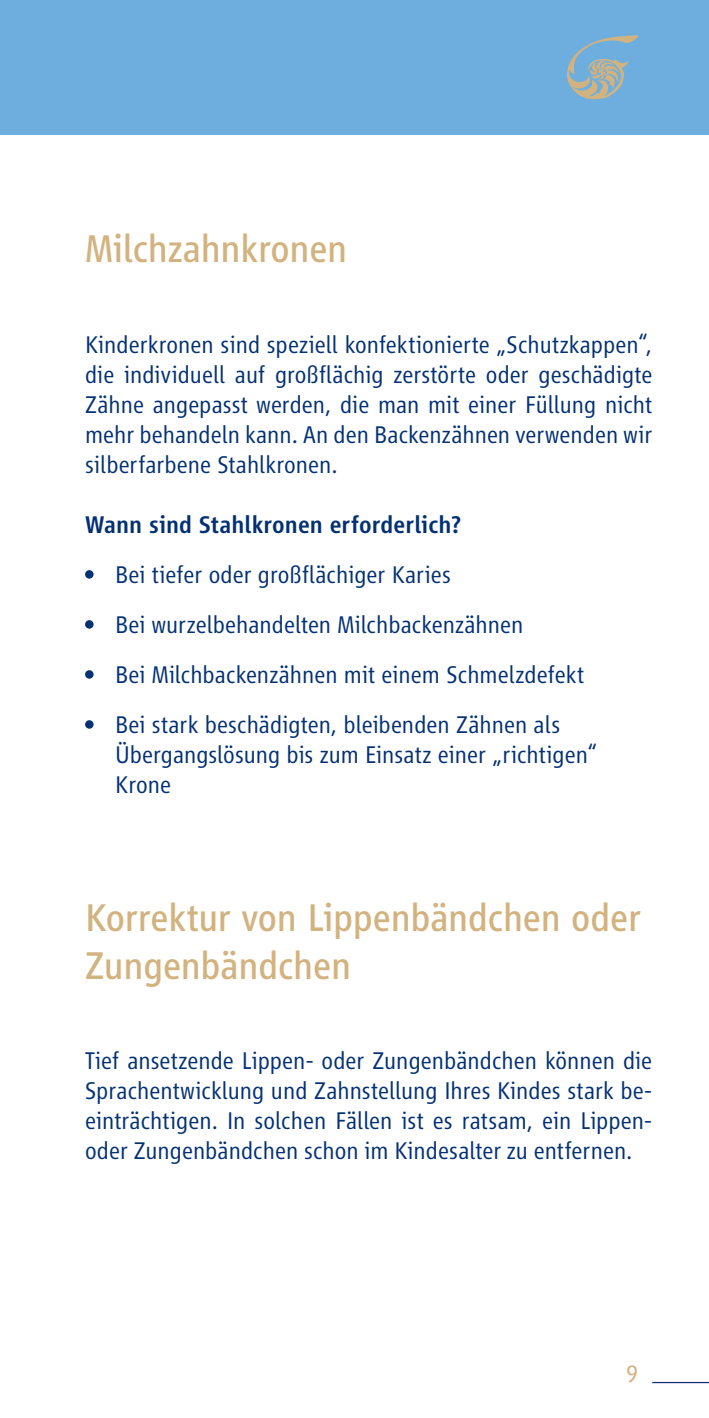
<style>
.page{position:relative;width:709px;height:1418px;background:#fff}
.page>*{position:absolute;margin:0;border:0;box-sizing:border-box;transform-origin:0 0}
.t1{font:40px/48px "Vialog LT Std";letter-spacing:-.005em;color:#d2b27f}
.t2{font:300 25px/30px "Vialog LT Std";color:#043174;text-align:justify}
.t3{font:500 25px "Vialog LT Std";letter-spacing:.005em;color:#043174}
.t4{font:300 25px "Vialog LT Std";color:#d2b27f}
</style>
<div class="page">
<div style="left:85px;top:570px;width:9px;height:8px;background:#043174;border-radius:50%"></div>
<div style="left:85px;top:620px;width:9px;height:8px;background:#043174;border-radius:50%"></div>
<div style="left:85px;top:670px;width:9px;height:8px;background:#043174;border-radius:50%"></div>
<div style="left:85px;top:720px;width:9px;height:8px;background:#043174;border-radius:50%"></div>
<div style="left:0;top:0;width:709px;height:135px;background:#6eaedf"></div>
<svg style="left:567px;top:35px;width:71px;height:65px"></svg>
<hr style="left:652px;top:1381px;width:57px;height:2px;background:#043174">
<h1 class="t1" style="left:85px;top:225px;width:264px">Milchzahnkronen</h1>
<p class="t2" style="left:85px;top:329px;width:568px">Kinderkronen sind speziell konfektionierte „Schutzkappen“, die individuell auf großflächig zerstörte oder geschädigte Zähne angepasst werden, die man mit einer Füllung nicht mehr behandeln kann. An den Backenzähnen verwenden wir silberfarbene Stahlkronen.</p>
<p class="t3" style="left:85px;top:510px;width:377px">Wann sind Stahlkronen erforderlich?</p>
<p class="t2" style="left:115px;top:549px;width:470px;line-height:50px;text-align:left">Bei tiefer oder großflächiger Karies<br>Bei wurzelbehandelten Milchbackenzähnen<br>Bei Milchbackenzähnen mit einem Schmelzdefekt Bei stark beschädigten, bleibenden Zähnen als</p>
<p class="t2" style="left:115px;top:739px;width:483px">Übergangslösung bis zum Einsatz einer „richtigen“<br>Krone</p>
<h1 class="t1" style="left:85px;top:893px;width:557px">Korrektur von Lippenbändchen oder<br>Zungenbändchen</h1>
<p class="t2" style="left:85px;top:1045px;width:568px">Tief ansetzende Lippen- oder Zungenbändchen können die Sprachentwicklung und Zahnstellung Ihres Kindes stark be&shy;einträchtigen. In solchen Fällen ist es ratsam, ein Lippen&shy;oder Zungenbändchen schon im Kindesalter zu entfernen.</p>
<p class="t4" style="left:626px;top:1359px;width:14px">9</p>
</div>
